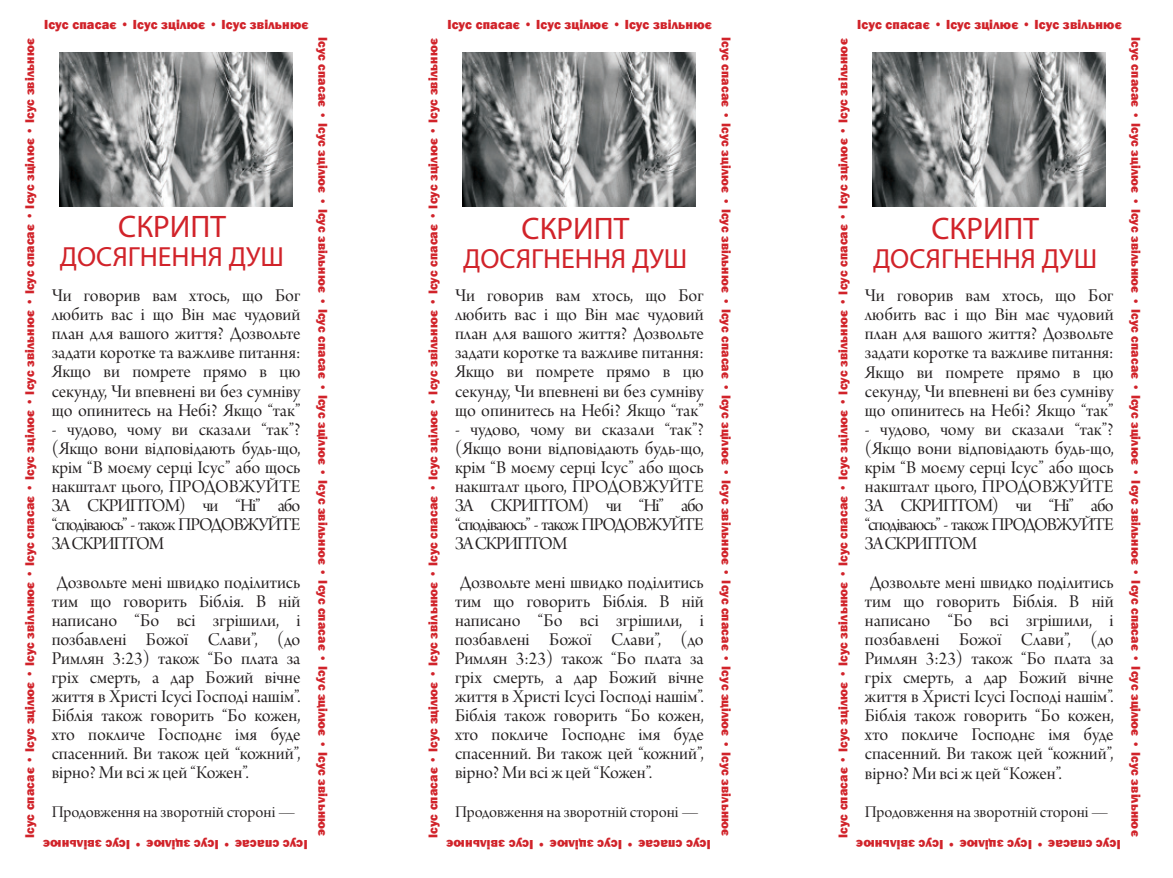
<style>
.page{position:relative;width:1173px;height:878px;background:#fff}
.page>*{position:absolute;margin:0;border:0;box-sizing:border-box;transform-origin:0 0}
.t1{font:31.15px "Myriad Pro";color:#d1232a}
.t2{font:27.82px "Myriad Pro";color:#d1232a}
.t3{font:19.07px/19.1px "Arno Pro Display";letter-spacing:-.005em;color:#231f20;text-align:justify}
.t4{font:17.32px "Arno Pro Display";color:#231f20}
.t5{font:800 13.47px "Franklin Gothic";letter-spacing:.015em;color:#d1232a;scale:.96 1}
.t6{font:800 13.12px "Franklin Gothic";letter-spacing:.015em;color:#d1232a;scale:.96 1}
</style>
<div class="page">
<img style="left:59px;top:53px;width:233px;height:154px">
<img style="left:462px;top:53px;width:233px;height:154px">
<img style="left:872px;top:53px;width:233px;height:154px">
<p class="t5" style="left:44px;top:16px;width:277px">Ісус cпаcaє • Ісус зцiлює • Ісус звiльнює</p>
<p class="t6" style="left:21px;top:837px;width:833px;rotate:-90deg">Ісус cпаcaє • Ісус зцiлює • Ісус звiльнює • Ісус cпаcaє • Ісус зцiлює • Ісус звiльнює • Ісус cпаcaє • Ісус зцiлює • Ісус звiльнює</p>
<p class="t1" style="left:118px;top:207px;width:109px">СКРИПТ</p>
<p class="t2" style="left:60px;top:239px;width:226px">ДОСЯГНЕННЯ ДУШ</p>
<p class="t3" style="left:52px;top:287px;width:250px">Чи говорив вам хтось, що Бог любить вас і що Він має чудовий план для вашого життя? Дозвольте задати коротке та важливе питання:<br>Якщо ви помрете прямо в цю секунду, Чи впевнені ви без сумніву що опинитесь на Небі? Якщо “так”</p>
<p class="t3" style="left:52px;top:420px;width:250px">- чудово, чому ви сказали “так”? (Якщо вони відповідають будь-що, крім “В моєму серці Ісус” або щось накшталт цього, ПРОДОВЖУЙТЕ ЗА СКРИПТОМ) чи “Ні” або “сподіваюсь” - також ПРОДОВЖУЙТЕ ЗА СКРИПТОМ</p>
<p class="t3" style="left:52px;top:573px;width:250px">Дозвольте мені швидко поділитись тим що говорить Біблія. В ній написано “Бо всі згрішили, і позбавлені Божої Слави”, (до Римлян 3:23) також “Бо плата за гріх смерть, а дар Божий вічне життя в Христі Ісусі Господі нашім”.<br>Біблія також говорить “Бо кожен, хто покличе Господнє імя буде спасенний. Ви також цей “кожний”, вірно? Ми всі ж цей “Кожен”.</p>
<p class="t4" style="left:52px;top:801px;width:245px">Продовжeння на звоpoтнiй cтоpoнi —</p>
<p class="t5" style="left:308px;top:852px;width:277px;rotate:-180deg">сус І єacапc • сус І юл i цз є • сус І юньл i вз є</p>
<p class="t6" style="left:331px;top:37px;width:833px;rotate:90deg">Ісус cпаcaє • Ісус зцiлює • Ісус звiльнює • Ісус cпаcaє • Ісус зцiлює • Ісус звiльнює • Ісус cпаcaє • Ісус зцiлює • Ісус звiльнює</p>
<p class="t5" style="left:447px;top:16px;width:277px">Ісус cпаcaє • Ісус зцiлює • Ісус звiльнює</p>
<p class="t6" style="left:425px;top:837px;width:833px;rotate:-90deg">Ісус cпаcaє • Ісус зцiлює • Ісус звiльнює • Ісус cпаcaє • Ісус зцiлює • Ісус звiльнює • Ісус cпаcaє • Ісус зцiлює • Ісус звiльнює</p>
<p class="t1" style="left:521px;top:209px;width:109px">СКРИПТ</p>
<p class="t2" style="left:463px;top:241px;width:226px">ДОСЯГНЕННЯ ДУШ</p>
<p class="t3" style="left:455px;top:287px;width:250px">Чи говорив вам хтось, що Бог любить вас і що Він має чудовий план для вашого життя? Дозвольте задати коротке та важливе питання:<br>Якщо ви помрете прямо в цю секунду, Чи впевнені ви без сумніву що опинитесь на Небі? Якщо “так”</p>
<p class="t3" style="left:455px;top:420px;width:250px">- чудово, чому ви сказали “так”? (Якщо вони відповідають будь-що, крім “В моєму серці Ісус” або щось накшталт цього, ПРОДОВЖУЙТЕ ЗА СКРИПТОМ) чи “Ні” або “сподіваюсь” - також ПРОДОВЖУЙТЕ ЗА СКРИПТОМ</p>
<p class="t3" style="left:455px;top:573px;width:250px">Дозвольте мені швидко поділитись тим що говорить Біблія. В ній написано “Бо всі згрішили, і позбавлені Божої Слави”, (до Римлян 3:23) також “Бо плата за гріх смерть, а дар Божий вічне життя в Христі Ісусі Господі нашім”.<br>Біблія також говорить “Бо кожен, хто покличе Господнє імя буде спасенний. Ви також цей “кожний”, вірно? Ми всі ж цей “Кожен”.</p>
<p class="t4" style="left:455px;top:801px;width:245px">Продовжeння на звоpoтнiй cтоpoнi —</p>
<p class="t5" style="left:711px;top:852px;width:277px;rotate:-180deg">сус І єacапc • сус І юл i цз є • сус І юньл i вз є</p>
<p class="t6" style="left:734px;top:37px;width:833px;rotate:90deg">Ісус cпаcaє • Ісус зцiлює • Ісус звiльнює • Ісус cпаcaє • Ісус зцiлює • Ісус звiльнює • Ісус cпаcaє • Ісус зцiлює • Ісус звiльнює</p>
<p class="t5" style="left:857px;top:16px;width:277px">Ісус cпаcaє • Ісус зцiлює • Ісус звiльнює</p>
<p class="t6" style="left:834px;top:837px;width:833px;rotate:-90deg">Ісус cпаcaє • Ісус зцiлює • Ісус звiльнює • Ісус cпаcaє • Ісус зцiлює • Ісус звiльнює • Ісус cпаcaє • Ісус зцiлює • Ісус звiльнює</p>
<p class="t1" style="left:931px;top:210px;width:109px">СКРИПТ</p>
<p class="t2" style="left:873px;top:242px;width:226px">ДОСЯГНЕННЯ ДУШ</p>
<p class="t3" style="left:865px;top:287px;width:250px">Чи говорив вам хтось, що Бог любить вас і що Він має чудовий план для вашого життя? Дозвольте задати коротке та важливе питання:<br>Якщо ви помрете прямо в цю секунду, Чи впевнені ви без сумніву що опинитесь на Небі? Якщо “так”</p>
<p class="t3" style="left:865px;top:420px;width:250px">- чудово, чому ви сказали “так”? (Якщо вони відповідають будь-що, крім “В моєму серці Ісус” або щось накшталт цього, ПРОДОВЖУЙТЕ ЗА СКРИПТОМ) чи “Ні” або “сподіваюсь” - також ПРОДОВЖУЙТЕ ЗА СКРИПТОМ</p>
<p class="t3" style="left:865px;top:573px;width:250px">Дозвольте мені швидко поділитись тим що говорить Біблія. В ній написано “Бо всі згрішили, і позбавлені Божої Слави”, (до Римлян 3:23) також “Бо плата за гріх смерть, а дар Божий вічне життя в Христі Ісусі Господі нашім”.<br>Біблія також говорить “Бо кожен, хто покличе Господнє імя буде спасенний. Ви також цей “кожний”, вірно? Ми всі ж цей “Кожен”.</p>
<p class="t4" style="left:865px;top:801px;width:245px">Продовжeння на звоpoтнiй cтоpoнi —</p>
<p class="t5" style="left:1121px;top:852px;width:277px;rotate:-180deg">сус І єacапc • сус І юл i цз є • сус І юньл i вз є</p>
<p class="t6" style="left:1144px;top:37px;width:833px;rotate:90deg">Ісус cпаcaє • Ісус зцiлює • Ісус звiльнює • Ісус cпаcaє • Ісус зцiлює • Ісус звiльнює • Ісус cпаcaє • Ісус зцiлює • Ісус звiльнює</p>
</div>
